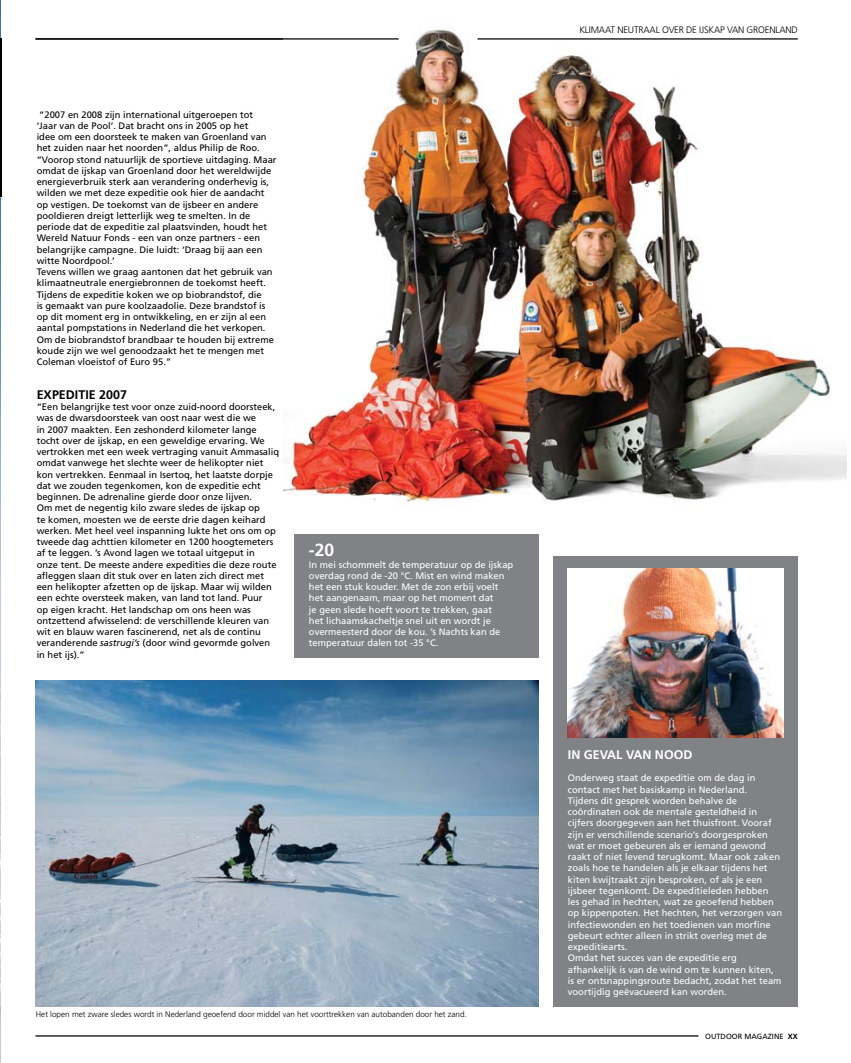
<style>
.page{position:relative;width:851px;height:1063px;background:#fff}
.page>*{position:absolute;margin:0;border:0;box-sizing:border-box;transform-origin:0 0}
.t1{font:700 17.5px "Frutiger LT";color:#fff}
.t2{font:700 12.5px "Frutiger LT";color:#fff}
.t3{font:700 12.5px "Frutiger LT";color:#000}
.t4{font:9.38px/11.2px "Frutiger LT";color:#000}
.t5{font:9.38px/11.2px "Frutiger LT";color:#fff}
.t6{font:300 9.38px "Frutiger";letter-spacing:-.02em;color:#000}
.t7{font:300 8.12px "Frutiger";color:#000}
.t8{font:7.5px "Frutiger LT";color:#000}
.s1{font-style:italic}
.s2{font-weight:700}
</style>
<div class="page">
<hr style="left:35px;top:1035px;width:663px;height:2px;background:#000">
<img style="left:0;top:0;width:1px;height:38px">
<img style="left:0;top:196px;width:1px;height:867px">
<hr style="left:0;top:38px;width:1px;height:158px;background:#000">
<div style="left:295px;top:534px;width:244px;height:124px;background:#808285"></div>
<img style="left:35px;top:680px;width:503px;height:326px">
<div style="left:553px;top:556px;width:244px;height:451px;background:#808285"></div>
<img style="left:567px;top:569px;width:216px;height:169px">
<img style="left:283px;top:29px;width:563px;height:474px">
<hr style="left:477px;top:38px;width:320px;height:2px;background:#000">
<hr style="left:35px;top:38px;width:363px;height:2px;background:#000">
<p class="t4" style="left:37px;top:109px;width:241px">“2007 en 2008 zijn international uitgeroepen tot<br>‘Jaar van de Pool’. Dat bracht ons in 2005 op het<br>idee om een doorsteek te maken van Groenland van het zuiden naar het noorden”, aldus Philip de Roo. “Voorop stond natuurlijk de sportieve uitdaging. Maar omdat de ijskap van Groenland door het wereldwijde energieverbruik sterk aan verandering onderhevig is, wilden we met deze expeditie ook hier de aandacht op vestigen. De toekomst van de ijsbeer en andere pooldieren dreigt letterlijk weg te smelten. In de periode dat de expeditie zal plaatsvinden, houdt het Wereld Natuur Fonds - een van onze partners - een belangrijke campagne. Die luidt: ‘Draag bij aan een witte Noordpool.’<br>Tevens willen we graag aantonen dat het gebruik van klimaatneutrale energiebronnen de toekomst heeft.<br>Tijdens de expeditie koken we op biobrandstof, die<br>is gemaakt van pure koolzaadolie. Deze brandstof is op dit moment erg in ontwikkeling, en er zijn al een aantal pompstations in Nederland die het verkopen.<br>Om de biobrandstof brandbaar te houden bij extreme koude zijn we wel genoodzaakt het te mengen met Coleman vloeistof of Euro 95.”</p>
<h2 class="t3" style="left:37px;top:387px;width:92px">EXPE DITIE 2007</h2>
<p class="t4" style="left:37px;top:401px;width:244px">“Een belangrijke test voor onze zuid-noord doorsteek, was de dwarsdoorsteek van oost naar west die we<br>in 2007 maakten. Een zeshonderd kilometer lange tocht over de ijskap, en een geweldige ervaring. We vertrokken met een week vertraging vanuit Ammasaliq omdat vanwege het slechte weer de helikopter niet kon vertrekken. Eenmaal in Isertoq, het laatste dorpje dat we zouden tegenkomen, kon de expeditie echt beginnen. De adrenaline gierde door onze lijven.<br>Om met de negentig kilo zware sledes de ijskap op<br>te komen, moesten we de eerste drie dagen keihard werken. Met heel veel inspanning lukte het ons om op tweede dag achttien kilometer en 1200 hoogtemeters af te leggen. ’s Avond lagen we totaal uitgeput in<br>onze tent. De meeste andere expedities die deze route afleggen slaan dit stuk over en laten zich direct met een helikopter afzetten op de ijskap. Maar wij wilden een echte oversteek maken, van land tot land. Puur<br>op eigen kracht. Het landschap om ons heen was ontzettend afwisselend: de verschillende kleuren van wit en blauw waren fascinerend, net als de continu veranderende <span class="s1">sastrugi’s</span> (door wind gevormde golven in het ijs).”</p>
<h1 class="t1" style="left:309px;top:540px;width:27px">-20</h1>
<p class="t5" style="left:309px;top:559px;width:206px">In mei schommelt de temperatuur op de ijskap overdag rond de -20 °C. Mist en wind maken het een stuk kouder. Met de zon erbij voelt het aangenaam, maar op het moment dat<br>je geen slede hoeft voort te trekken, gaat<br>het lichaamskacheltje snel uit en wordt je overmeesterd door de kou. ’s Nachts kan de temperatuur dalen tot -35 °C.</p>
<p class="t7" style="left:36px;top:1009px;width:432px">Het lopen met zware sledes wordt in Nederland geoefend door middel van het voorttrekken van autobanden door het zand.</p>
<p class="t6" style="left:579px;top:25px;width:218px">klimaat neutraal over de ijskap van groenland</p>
<h2 class="t2" style="left:567px;top:747px;width:98px">IN GEVAL VAN NOO</h2>
<h2 class="t2" style="left:683px;top:747px;width:11px">D</h2>
<p class="t5" style="left:567px;top:773px;width:216px">Onderweg staat de expeditie om de dag in contact met het basiskamp in Nederland.<br>Tijdens dit gesprek worden behalve de coördinaten ook de mentale gesteldheid in cijfers doorgegeven aan het thuisfront. Vooraf zijn er verschillende scenario’s doorgesproken wat er moet gebeuren als er iemand gewond raakt of niet levend terugkomt. Maar ook zaken zoals hoe te handelen als je elkaar tijdens het kiten kwijtraakt zijn besproken, of als je een ijsbeer tegenkomt. De expeditieleden hebben les gehad in hechten, wat ze geoefend hebben op kippenpoten. Het hechten, het verzorgen van infectiewonden en het toedienen van morfine gebeurt echter alleen in strikt overleg met de expeditiearts.<br>Omdat het succes van de expeditie erg afhankelijk is van de wind om te kunnen kiten, is er ontsnappingsroute bedacht, zodat het team voortijdig geëvacueerd kan worden.</p>
<p class="t8" style="left:705px;top:1032px;width:94px">OUTDOOR MAGAZINE <span class="s2">XX</span></p>
</div>
